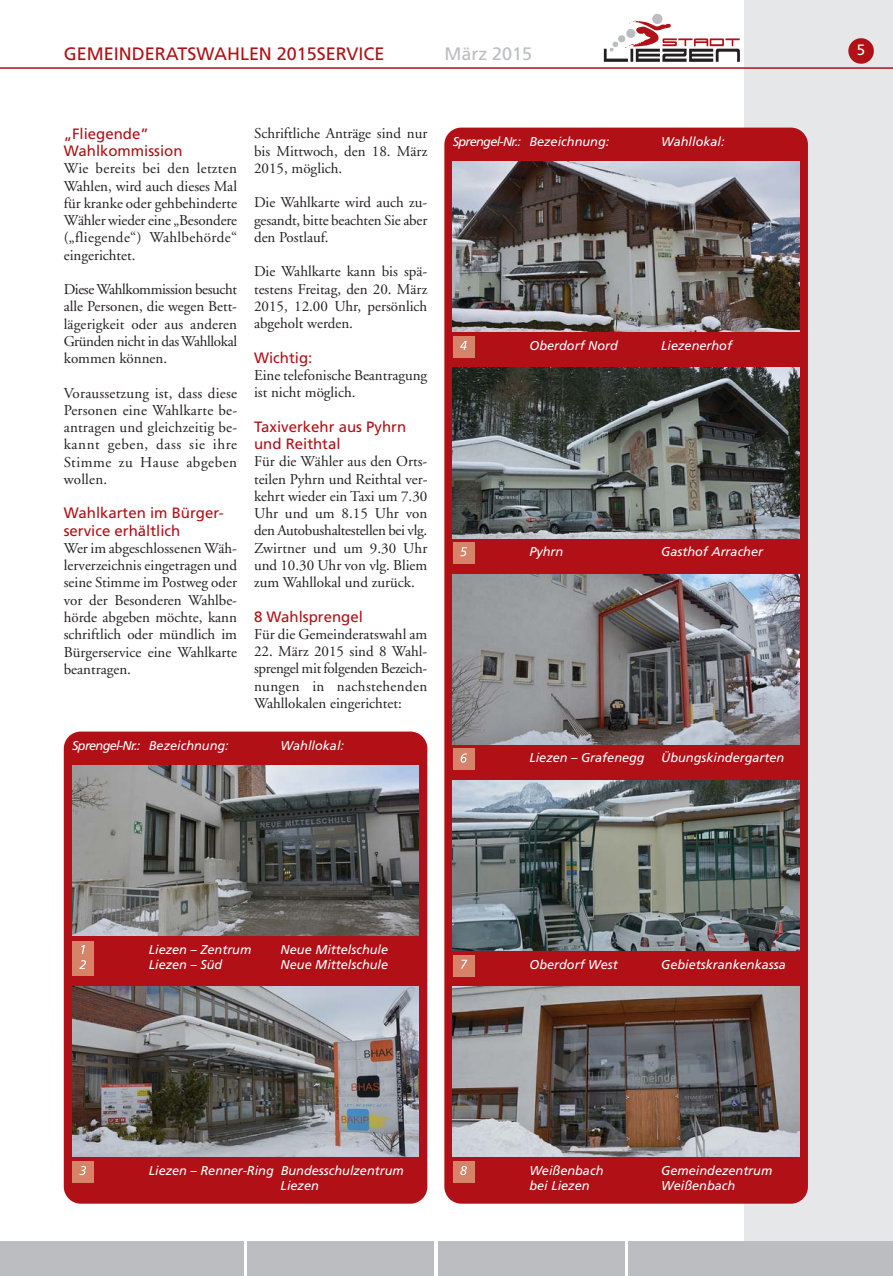
<style>
.page{position:relative;width:893px;height:1276px;background:#fff}
.page>*{position:absolute;margin:0;border:0;box-sizing:border-box;transform-origin:0 0}
.t1{font:18px "Frutiger";color:#b01016}
.t2{font:18px "Frutiger";color:#bbbdc0}
.t3{font:15px/17.2px "Adobe Garamond";color:#231f20;text-align:justify}
.t4{font:15px/17.2px "Frutiger";color:#b01016}
.t5{font:15px "Frutiger";color:#fff}
.t6{font:italic 12.75px/15.3px "Frutiger";color:#fff}
</style>
<div class="page">
<div style="left:744px;top:0;width:149px;height:1271px;background:#e6e7e8"></div>
<div style="left:0;top:1242px;width:244px;height:34px;background:#bbbdc0"></div>
<div style="left:247px;top:1242px;width:187px;height:34px;background:#bbbdc0"></div>
<div style="left:438px;top:1242px;width:186px;height:34px;background:#bbbdc0"></div>
<div style="left:628px;top:1242px;width:265px;height:34px;background:#bbbdc0"></div>
<hr style="left:0;top:67px;width:893px;height:2px;background:#b01016">
<div style="left:848px;top:38px;width:26px;height:26px;background:#b01016;border-radius:50%"></div>
<svg style="left:604px;top:21px;width:136px;height:41px"></svg>
<div style="left:652px;top:14px;width:10px;height:10px;background:#bbbdc0;border-radius:50%"></div>
<div style="left:64px;top:731px;width:363px;height:472px;background:#b01016;border-radius:17px"></div>
<img style="left:72px;top:765px;width:347px;height:170px">
<img style="left:72px;top:986px;width:347px;height:171px">
<div style="left:444px;top:128px;width:364px;height:1075px;background:#b01016;border-radius:17px"></div>
<img style="left:453px;top:368px;width:346px;height:170px">
<img style="left:453px;top:574px;width:346px;height:170px">
<img style="left:453px;top:780px;width:346px;height:170px">
<img style="left:453px;top:986px;width:346px;height:171px">
<img style="left:453px;top:162px;width:346px;height:170px">
<div style="left:453px;top:336px;width:21px;height:21px;background:#d58369"></div>
<svg style="left:460px;top:340px;width:7px;height:10px"></svg>
<div style="left:453px;top:542px;width:21px;height:21px;background:#d58369"></div>
<svg style="left:460px;top:547px;width:7px;height:10px"></svg>
<div style="left:453px;top:748px;width:21px;height:22px;background:#d58369"></div>
<svg style="left:461px;top:753px;width:6px;height:9px"></svg>
<div style="left:453px;top:955px;width:21px;height:21px;background:#d58369"></div>
<svg style="left:461px;top:959px;width:7px;height:9px"></svg>
<div style="left:453px;top:1161px;width:21px;height:21px;background:#d58369"></div>
<svg style="left:460px;top:1166px;width:7px;height:9px"></svg>
<div style="left:72px;top:941px;width:22px;height:34px;background:#d58369"></div>
<svg style="left:81px;top:945px;width:4px;height:9px"></svg>
<svg style="left:79px;top:960px;width:7px;height:9px"></svg>
<div style="left:72px;top:1161px;width:22px;height:22px;background:#d58369"></div>
<svg style="left:79px;top:1166px;width:7px;height:9px"></svg>
<p class="t1" style="left:64px;top:47px;width:322px">GEMEINDERATSWAHLEN 2015SERVICE</p>
<p class="t2" style="left:444px;top:47px;width:89px">März 2015</p>
<p class="t5" style="left:857px;top:44px;width:10px">5</p>
<p class="t4" style="left:64px;top:126px;width:120px">„Fliegende”<br>Wahlkommission</p>
<p class="t3" style="left:64px;top:161px;width:175px">Wie bereits bei den letzten Wahlen, wird auch dieses Mal für kranke oder gehbehinderte Wähler wieder eine „Besondere („fliegende“) Wahlbehörde“ eingerichtet.</p>
<p class="t3" style="left:64px;top:282px;width:175px">Diese Wahlkommission besucht alle Personen, die wegen Bett&shy;lägerigkeit oder aus anderen Gründen nicht in das Wahllokal kommen können.</p>
<p class="t3" style="left:64px;top:386px;width:175px">Voraussetzung ist, dass diese Personen eine Wahlkarte be&shy;antragen und gleichzeitig be&shy;kannt geben, dass sie ihre Stimme zu Hause abgeben wollen.</p>
<p class="t4" style="left:64px;top:506px;width:162px">Wahlkarten im Bürger&shy;service erhältlich</p>
<p class="t3" style="left:64px;top:541px;width:175px">Wer im abgeschlossenen Wäh&shy;lerverzeichnis eingetragen und seine Stimme im Postweg oder vor der Besonderen Wahlbe&shy;hörde abgeben möchte, kann schriftlich oder mündlich im Bürgerservice eine Wahlkarte beantragen.</p>
<p class="t3" style="left:254px;top:126px;width:175px">Schriftliche Anträge sind nur bis Mittwoch, den 18. März 2015, möglich.</p>
<p class="t3" style="left:254px;top:195px;width:175px">Die Wahlkarte wird auch zu&shy;gesandt, bitte beachten Sie aber den Postlauf.</p>
<p class="t3" style="left:254px;top:264px;width:175px">Die Wahlkarte kann bis spä&shy;testens Freitag, den 20. März 2015, 12.00 Uhr, persönlich abgeholt werden.</p>
<p class="t4" style="left:254px;top:350px;width:60px">Wichtig:</p>
<p class="t3" style="left:254px;top:368px;width:175px">Eine telefonische Beantragung ist nicht möglich.</p>
<p class="t4" style="left:254px;top:419px;width:154px">Taxiverkehr aus Pyhrn und Reithtal</p>
<p class="t3" style="left:254px;top:454px;width:175px">Für die Wähler aus den Orts&shy;teilen Pyhrn und Reithtal ver&shy;kehrt wieder ein Taxi um 7.30<br>Uhr und um 8.15 Uhr von den Autobushaltestellen bei vlg.<br>Zwirtner und um 9.30 Uhr und 10.30 Uhr von vlg. Bliem zum Wahllokal und zurück.</p>
<p class="t4" style="left:254px;top:609px;width:110px">8 Wahlsprengel</p>
<p class="t3" style="left:254px;top:627px;width:175px">Für die Gemeinderatswahl am</p>
<p class="t3" style="left:254px;top:644px;width:175px">22. März 2015 sind 8 Wahl&shy;sprengel mit folgenden Bezeich&shy;nungen in nachstehenden Wahllokalen eingerichtet:</p>
<p class="t6" style="left:72px;top:738px;width:158px">Sprengel-Nr.: Bezeichnung:</p>
<p class="t6" style="left:281px;top:738px;width:65px">Wahllokal:</p>
<p class="t6" style="left:453px;top:135px;width:158px">Sprengel-Nr.: Bezeichnung:</p>
<p class="t6" style="left:661px;top:135px;width:65px">Wahllokal:</p>
<p class="t6" style="left:529px;top:339px;width:90px">Oberdorf Nord</p>
<p class="t6" style="left:661px;top:339px;width:72px">Liezenerhof</p>
<p class="t6" style="left:529px;top:545px;width:35px">Pyhrn</p>
<p class="t6" style="left:661px;top:545px;width:103px">Gasthof Arracher</p>
<p class="t6" style="left:529px;top:751px;width:117px">Liezen – Grafenegg</p>
<p class="t6" style="left:661px;top:751px;width:125px">Übungskindergarten</p>
<p class="t6" style="left:149px;top:942px;width:104px">Liezen – Zentrum</p>
<p class="t6" style="left:281px;top:942px;width:109px">Neue Mittelschule</p>
<p class="t6" style="left:149px;top:958px;width:75px">Liezen – Süd</p>
<p class="t6" style="left:281px;top:958px;width:109px">Neue Mittelschule</p>
<p class="t6" style="left:529px;top:957px;width:90px">Oberdorf West</p>
<p class="t6" style="left:661px;top:957px;width:126px">Gebietskrankenkassa</p>
<p class="t6" style="left:281px;top:1164px;width:125px;text-indent:-132px">Liezen – Renner-Ring Bundesschulzentrum<br>Liezen</p>
<p class="t6" style="left:529px;top:1164px;width:76px">Weißenbach</p>
<p class="t6" style="left:661px;top:1164px;width:113px">Gemeindezentrum</p>
<p class="t6" style="left:529px;top:1179px;width:62px">bei Liezen</p>
<p class="t6" style="left:661px;top:1179px;width:76px">Weißenbach</p>
</div>
